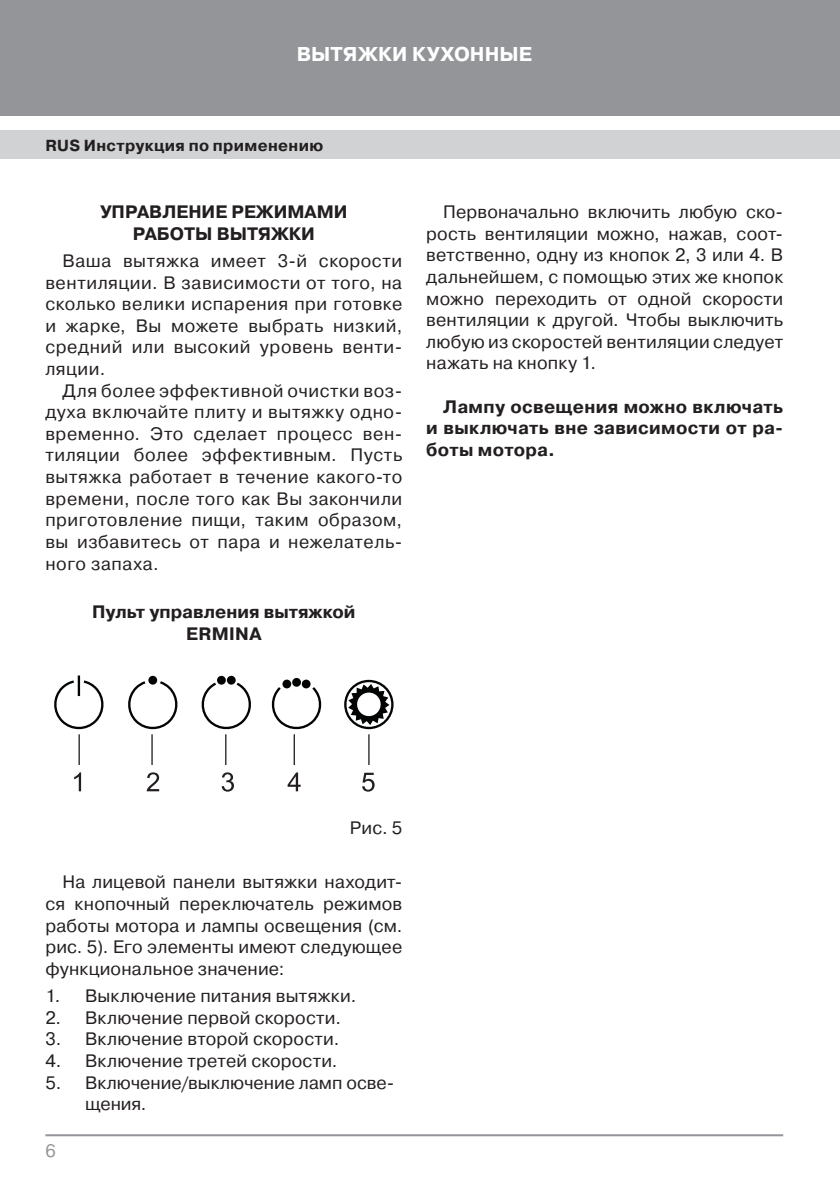
<style>
.page{position:relative;width:840px;height:1191px;background:#fff}
.page>*{position:absolute;margin:0;border:0;box-sizing:border-box;transform-origin:0 0}
.t1{font:700 20px "Pragmatica C";letter-spacing:.005em;color:#fff}
.t2{font:18px/21.6px "Pragmatica C";letter-spacing:.015em;color:#231f20;text-align:justify}
.t3{font:700 18px/21.6px "Pragmatica C";color:#231f20;text-align:center}
.t4{font:18px "Pragmatica C";color:#939598}
.t5{font:700 16px "Pragmatica C";letter-spacing:.02em;color:#231f20}
</style>
<div class="page">
<div style="left:0;top:0;width:839px;height:116px;background:#939598"></div>
<div style="left:0;top:130px;width:839px;height:29px;background:#d1d2d4"></div>
<hr style="left:45px;top:1134px;width:737px;height:2px;background:#939598">
<svg style="left:74px;top:772px;width:7px;height:19px"></svg>
<svg style="left:147px;top:772px;width:12px;height:19px"></svg>
<svg style="left:221px;top:772px;width:13px;height:19px"></svg>
<svg style="left:287px;top:772px;width:13px;height:19px"></svg>
<svg style="left:362px;top:772px;width:12px;height:19px"></svg>
<hr style="left:368px;top:734px;width:1px;height:31px;background:#231f20">
<hr style="left:293px;top:734px;width:2px;height:31px;background:#231f20">
<hr style="left:225px;top:734px;width:1px;height:31px;background:#231f20">
<hr style="left:151px;top:734px;width:2px;height:31px;background:#231f20">
<hr style="left:78px;top:734px;width:2px;height:31px;background:#231f20">
<svg style="left:54px;top:675px;width:124px;height:55px"></svg>
<div style="left:148px;top:676px;width:9px;height:8px;background:#030505;border-radius:50%"></div>
<svg style="left:201px;top:682px;width:50px;height:48px"></svg>
<svg style="left:226px;top:675px;width:10px;height:10px"></svg>
<svg style="left:216px;top:675px;width:10px;height:10px"></svg>
<svg style="left:271px;top:684px;width:51px;height:46px"></svg>
<div style="left:292px;top:678px;width:9px;height:8px;background:#030505;border-radius:50%"></div>
<svg style="left:301px;top:679px;width:9px;height:9px"></svg>
<div style="left:282px;top:679px;width:9px;height:9px;background:#030505;border-radius:50%"></div>
<div style="left:344px;top:680px;width:49px;height:49px;border:2px solid #030505;border-radius:50%"></div>
<svg style="left:348px;top:684px;width:41px;height:41px"></svg>
<div style="left:357px;top:692px;width:23px;height:24px;background:#fff;border-radius:50%"></div>
<p class="t1" style="left:296px;top:43px;width:237px">ВЫТЯЖКИ КУХОННЫЕ</p>
<p class="t5" style="left:45px;top:136px;width:279px">RUS Инструкция по применению</p>
<p class="t3" style="left:100px;top:201px;width:249px">УПРАВЛЕНИЕ РЕЖИМАМИ<br>РАБОТЫ ВЫТЯЖКИ</p>
<p class="t2" style="left:45px;top:250px;width:358px;text-indent:17px">Ваша вытяжка имеет 3-й скорости вентиляции. В зависимости от того, на сколько велики испарения при готовке и жарке, Вы можете выбрать низкий, средний или высокий уровень венти&shy;ляции.</p>
<p class="t2" style="left:45px;top:380px;width:358px;text-indent:17px">Для более эффективной очистки воз&shy;духа включайте плиту и вытяжку одно&shy;временно. Это сделает процесс вен&shy;тиляции более эффективным. Пусть вытяжка работает в течение какого-то времени, после того как Вы закончили приготовление пищи, таким образом, вы избавитесь от пара и нежелатель&shy;ного запаха.</p>
<p class="t3" style="left:92px;top:601px;width:265px">Пульт управления вытяжкой<br>ERMINA</p>
<p class="t2" style="left:426px;top:201px;width:358px;text-indent:17px">Первоначально включить любую ско&shy;рость вентиляции можно, нажав, соот&shy;ветственно, одну из кнопок 2, 3 или 4. В дальнейшем, с помощью этих же кнопок можно переходить от одной скорости вентиляции к другой. Чтобы выключить любую из скоростей вентиляции следует нажать на кнопку 1.</p>
<p class="t3" style="left:426px;top:396px;width:358px;text-align:justify;text-indent:17px">Лампу освещения можно включать и выключать вне зависимости от ра&shy;боты мотора.</p>
<p class="t2" style="left:350px;top:817px;width:54px">Рис. 5</p>
<p class="t2" style="left:45px;top:871px;width:358px;text-indent:17px">На лицевой панели вытяжки находит&shy;ся кнопочный переключатель режимов работы мотора и лампы освещения (см. рис. 5). Его элементы имеют следующее функциональное значение:</p>
<p class="t2" style="left:45px;top:985px;width:312px">1. Выключение питания вытяжки.</p>
<p class="t2" style="left:45px;top:1006px;width:297px">2. Включение первой скорости.</p>
<p class="t2" style="left:45px;top:1028px;width:295px">3. Включение второй скорости.</p>
<p class="t2" style="left:45px;top:1050px;width:293px">4. Включение третей скорости.</p>
<p class="t2" style="left:85px;top:1071px;width:311px;text-indent:-40px">5. Включение/выключение ламп осве&shy;щения.</p>
<p class="t4" style="left:45px;top:1140px;width:12px">6</p>
</div>
